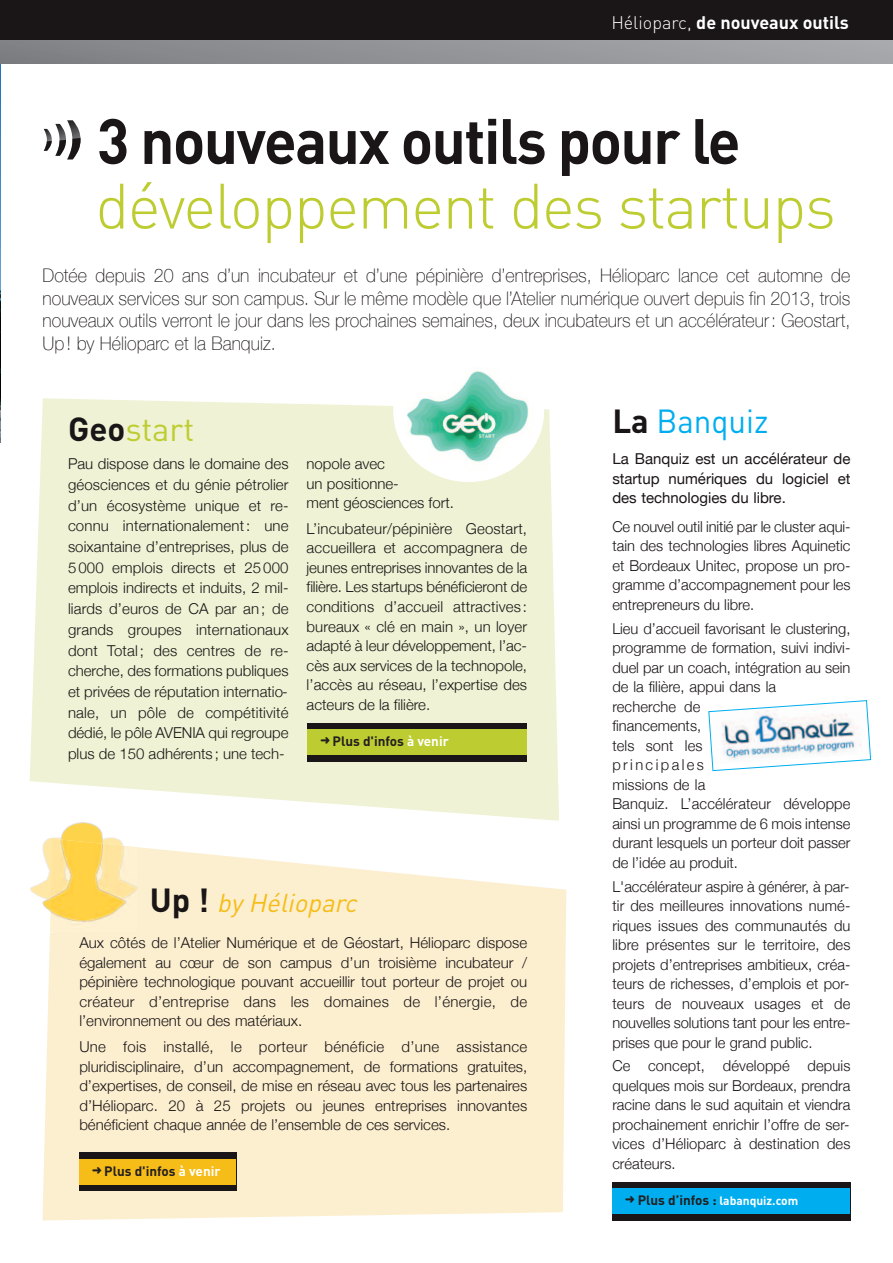
<style>
.page{position:relative;width:893px;height:1263px;background:#fff}
.page>*{position:absolute;margin:0;border:0;box-sizing:border-box;transform-origin:0 0}
.t1{font:300 63px "DIN";letter-spacing:-.025em;color:#bdcd31}
.t2{font:700 63px "DIN";letter-spacing:-.025em;color:#1a1516;scale:.95 1}
.t3{font:33px "DIN";color:#00aeef;scale:.95 1}
.t4{font:33px "DIN";letter-spacing:-.005em;color:#bdcd31}
.t5{font:italic 25.5px "DIN";color:#f6bc17}
.t6{font:100 18.75px/22.5px "Helvetica Neue";color:#1a1516;text-align:justify;scale:.95 1}
.t7{font:700 18px "DIN";color:#fff}
.t8{font:300 15px/19.5px "Helvetica Neue";color:#1a1516;text-align:justify}
.t9{font:15px/19.5px "Helvetica Neue";color:#1a1516;text-align:justify}
.t10{font:700 13.5px "DIN";color:#231f20}
.t11{font:700 12px "DIN";color:#fff}
.s1{font-weight:300}
.s2{font-weight:700;color:#1a1516}
.s3{color:#fff}
.s4{font-weight:700;font-style:normal;font-size:33px;color:#1a1516}
.s5{font-size:13.5px;color:#231f20}
</style>
<div class="page">
<img style="left:0;top:64px;width:1px;height:378px">
<svg style="left:42px;top:847px;width:524px;height:373px;background:#fcf0d3"></svg>
<svg style="left:30px;top:398px;width:529px;height:423px;background:#f0f2d7"></svg>
<svg style="left:0;top:0;width:893px;height:64px;background:#474446"></svg>
<img style="left:30px;top:814px;width:107px;height:25px">
<img style="left:30px;top:839px;width:20px;height:93px">
<img style="left:50px;top:839px;width:87px;height:93px">
<div style="left:612px;top:1182px;width:238px;height:38px;background:#1a1516"></div>
<div style="left:612px;top:1188px;width:238px;height:26px;background:#00aeef"></div>
<div style="left:79px;top:1152px;width:158px;height:39px;background:#1a1516"></div>
<div style="left:79px;top:1159px;width:157px;height:25px;background:#f6bc17"></div>
<svg style="left:708px;top:700px;width:163px;height:71px"></svg>
<div style="left:393px;top:340px;width:151px;height:142px;background:#fff;border-radius:50%"></div>
<img style="left:395px;top:370px;width:149px;height:101px">
<svg style="left:43px;top:120px;width:38px;height:40px"></svg>
<div style="left:308px;top:723px;width:219px;height:38px;background:#1a1516"></div>
<div style="left:308px;top:729px;width:219px;height:26px;background:#bdcd31"></div>
<p class="t7" style="left:611px;top:12px;width:239px"><span class="s1">Hélioparc,</span> de nouveaux outils</p>
<h1 class="t2" style="left:97px;top:105px;width:679px">3 nouveaux outils pour le</h1>
<h1 class="t1" style="left:95px;top:170px;width:742px">développement des startups</h1>
<p class="t6" style="left:43px;top:264px;width:852px">Dotée depuis 20 ans d’un incubateur et d’une pépinière d’entreprises, Hélioparc lance cet automne de nouveaux services sur son campus. Sur le même modèle que l’Atelier numérique ouvert depuis fin 2013, trois nouveaux outils verront le jour dans les prochaines semaines, deux incubateurs et un accélérateur: Geostart, Up! by Hélioparc et la Banquiz.</p>
<h2 class="t4" style="left:68px;top:410px;width:128px"><span class="s2">Geo</span>start</h2>
<p class="t8" style="left:68px;top:453px;width:222px;line-height:20.7px">Pau dispose dans le domaine des géosciences et du génie pétrolier d’un écosystème unique et re&shy;connu internationalement: une soixantaine d’entreprises, plus de 5000 emplois directs et 25000 emplois indirects et induits, 2 mil&shy;liards d’euros de CA par an ; de grands groupes internationaux dont Total; des centres de re&shy;cherche, des formations publiques et privées de réputation internatio&shy;nale, un pôle de compétitivité dédié, le pôle AVENIA qui regroupe plus de 150 adhérents ; une tech-</p>
<p class="t8" style="left:307px;top:454px;width:149px;text-align:left">nopole avec<br>un positionne-<br>ment géosciences fort.</p>
<p class="t8" style="left:307px;top:519px;width:222px">L’incubateur/pépinière Geostart, accueillera et accompagnera de jeunes entreprises innovantes de la filière. Les startups bénéficieront de conditions d’accueil attractives : bureaux « clé en main », un loyer adapté à leur développement, l’ac&shy;cès aux services de la technopole, l’accès au réseau, l’expertise des acteurs de la filière.</p>
<p class="t10" style="left:320px;top:733px;width:130px">➜ Plus d'infos <span class="s3">à venir</span></p>
<h3 class="t5" style="left:150px;top:889px;width:214px"><span class="s4">U p !</span> by Hélioparc</h3>
<p class="t8" style="left:79px;top:933px;width:449px">Aux côtés de l’Atelier Numérique et de Géostart, Hélioparc dispose également au cœur de son campus d’un troisième incubateur / pépinière technologique pouvant accueillir tout porteur de projet ou créateur d’entreprise dans les domaines de l’énergie, de l’environnement ou des matériaux.</p>
<p class="t8" style="left:79px;top:1037px;width:449px">Une fois installé, le porteur bénéficie d’une assistance pluridisciplinaire, d’un accompagnement, de formations gratuites, d’expertises, de conseil, de mise en réseau avec tous les partenaires d’Hélioparc. 20 à 25 projets ou jeunes entreprises innovantes bénéficient chaque année de l’ensemble de ces services.</p>
<p class="t10" style="left:92px;top:1163px;width:130px">➜ Plus d'infos <span class="s3">à venir</span></p>
<h2 class="t3" style="left:612px;top:402px;width:166px"><span class="s2">La</span> Banquiz</h2>
<p class="t9" style="left:612px;top:449px;width:240px">La Banquiz est un accélérateur de startup numériques du logiciel et des technologies du libre.</p>
<p class="t8" style="left:612px;top:517px;width:240px">Ce nouvel outil initié par le cluster aqui&shy;tain des technologies libres Aquinetic et Bordeaux Unitec, propose un pro&shy;gramme d’accompagnement pour les entrepreneurs du libre.</p>
<p class="t8" style="left:612px;top:618px;width:240px;text-align:left">Lieu d’accueil favorisant le clustering, programme de formation, suivi indivi&shy;duel par un coach, intégration au sein de la filière, appui dans la<br>recherche de<br>financements,<br>tels sont les<br>principales<br>missions de la<br>Banquiz. L’accélérateur développe ainsi un programme de 6 mois intense durant lesquels un porteur doit passer de l’idée au produit.</p>
<p class="t8" style="left:612px;top:876px;width:240px">L'accélérateur aspire à générer, à par&shy;tir des meilleures innovations numé&shy;riques issues des communautés du libre présentes sur le territoire, des projets d’entreprises ambitieux, créa&shy;teurs de richesses, d’emplois et por&shy;teurs de nouveaux usages et de nouvelles solutions tant pour les entre&shy;prises que pour le grand public.</p>
<p class="t8" style="left:612px;top:1056px;width:240px">Ce concept, développé depuis quelques mois sur Bordeaux, prendra racine dans le sud aquitain et viendra prochainement enrichir l’offre de ser&shy;vices d’Hélioparc à destination des créateurs.</p>
<p class="t11" style="left:625px;top:1194px;width:175px"><sup>➜</sup> <span class="s5">Plus d’infos :</span> labanquiz.com</p>
</div>
